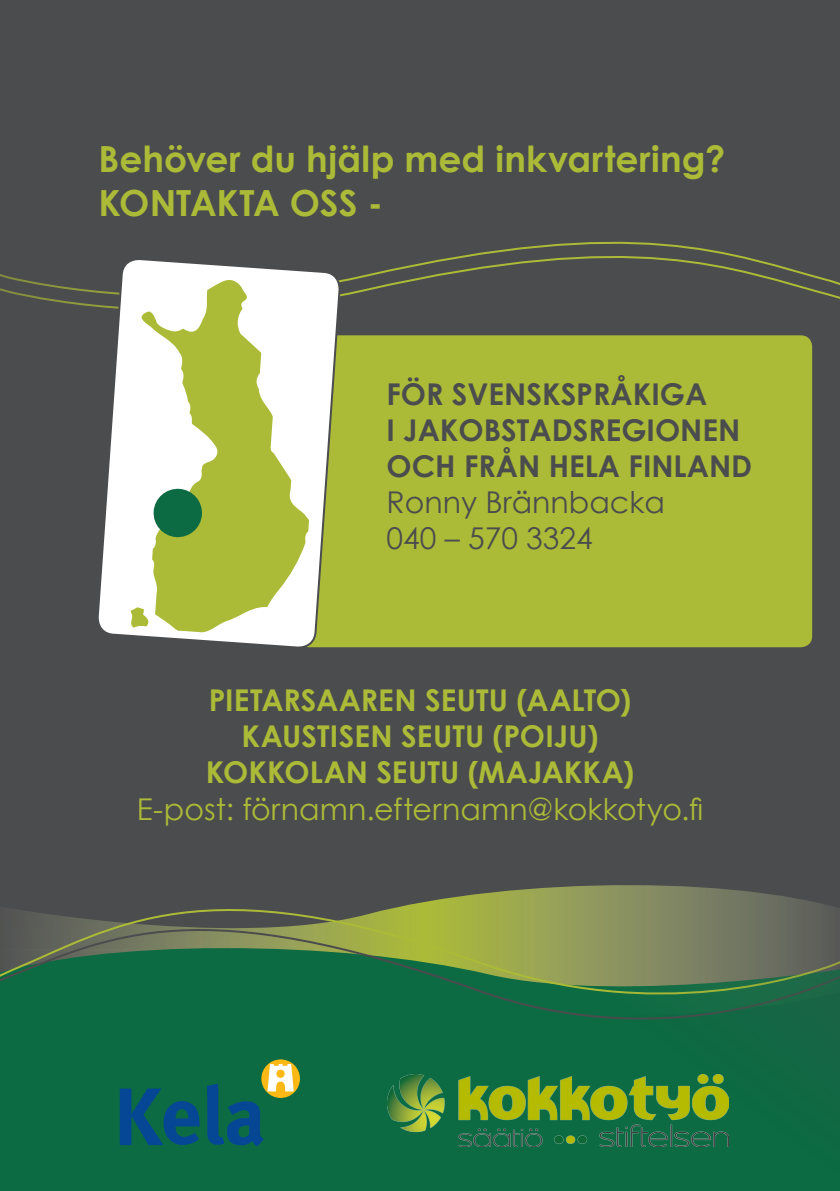
<style>
.page{position:relative;width:840px;height:1191px;background:#fff}
.page>*{position:absolute;margin:0;border:0;box-sizing:border-box;transform-origin:0 0}
.t1{font:700 36px/43.2px "Century Gothic";color:#acbb37}
.t2{font:700 30px "Century Gothic";color:#acbb37}
.t3{font:700 30px "Century Gothic";color:#4b4c4d}
.t4{font:30px "Century Gothic";letter-spacing:.005em;color:#acbb37}
.t5{font:30px "Century Gothic";color:#4b4c4d}
</style>
<div class="page">
<div style="left:0;top:0;width:839px;height:1191px;background:#4b4c4d"></div>
<svg style="left:399px;top:885px;width:433px;height:22px"></svg>
<div style="left:0;top:1021px;width:839px;height:170px;background:#0c6b43"></div>
<svg style="left:15px;top:907px;width:824px;height:20px"></svg>
<svg style="left:0;top:927px;width:839px;height:94px;background:#41784b"></svg>
<svg style="left:473px;top:241px;width:259px;height:13px"></svg>
<svg style="left:0;top:254px;width:839px;height:53px"></svg>
<div style="left:298px;top:335px;width:513px;height:312px;background:#acbb37;border-radius:11px"></div>
<img style="left:387px;top:1074px;width:341px;height:72px">
<svg style="left:261px;top:1059px;width:39px;height:39px"></svg>
<svg style="left:206px;top:1064px;width:87px;height:82px;background:#2a7160"></svg>
<svg style="left:120px;top:1088px;width:80px;height:58px;background:#08586d"></svg>
<svg style="left:96px;top:254px;width:245px;height:394px"></svg>
<svg style="left:141px;top:279px;width:168px;height:353px;background:#d3db95"></svg>
<svg style="left:131px;top:607px;width:19px;height:20px"></svg>
<svg style="left:153px;top:488px;width:50px;height:50px;background:#3f8755"></svg>
<p class="t1" style="left:98px;top:136px;width:628px">Behöver du hjälp med inkvartering?<br>KONTAKTA OSS -</p>
<p class="t3" style="left:386px;top:371px;width:322px">FÖR SVENSKSPRÅKIGA</p>
<p class="t3" style="left:386px;top:407px;width:355px">I JAKOBSTADSREGIONEN</p>
<p class="t3" style="left:386px;top:443px;width:367px">OCH FRÅN HELA FINLAND</p>
<p class="t5" style="left:386px;top:481px;width:280px">Ronny Brännbacka</p>
<p class="t5" style="left:386px;top:517px;width:208px">040 – 570 3324</p>
<p class="t2" style="left:209px;top:678px;width:423px">PIETARSAAREN SEUTU (AALTO)</p>
<p class="t2" style="left:241px;top:714px;width:358px">KAUSTISEN SEUTU (POIJU)</p>
<p class="t2" style="left:206px;top:750px;width:429px">KOKKOLAN SEUTU (MAJAKKA)</p>
<p class="t4" style="left:137px;top:787px;width:567px">E-post: förnamn.efternamn@kokkotyo.fi</p>
</div>
